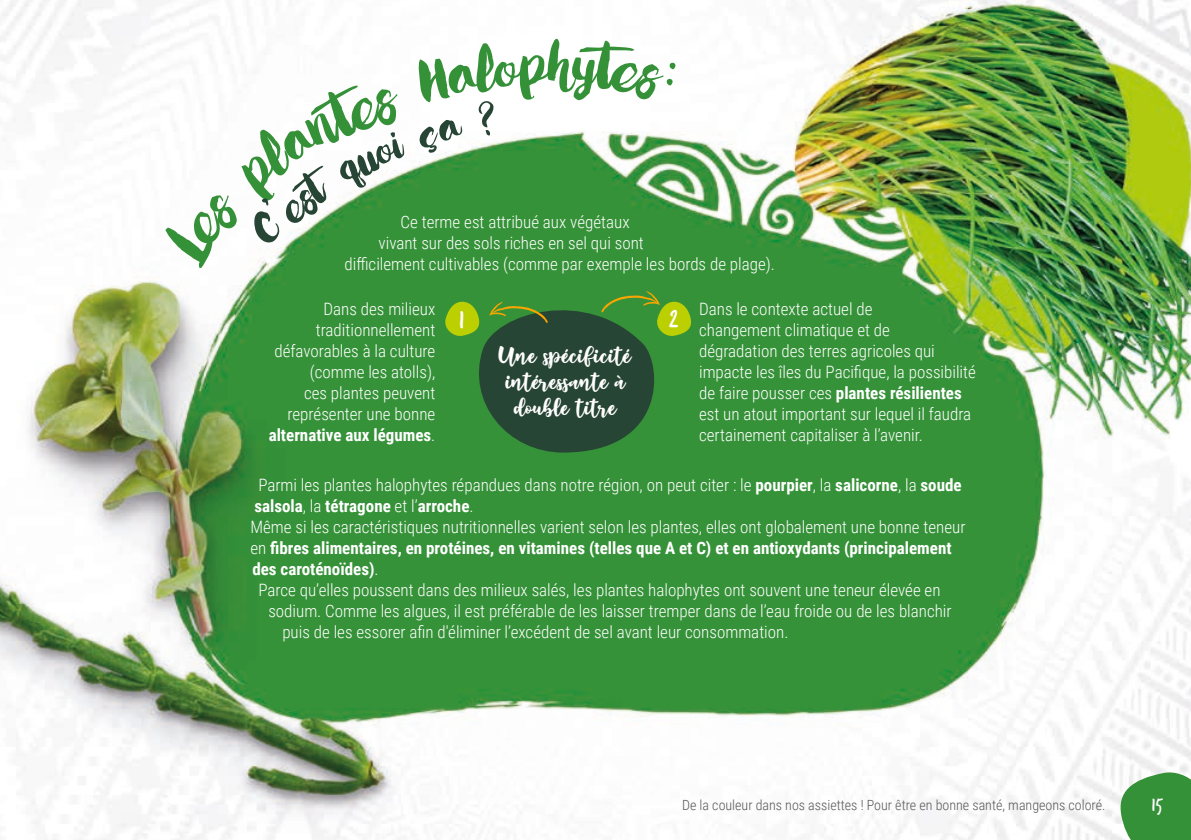
<style>
.page{position:relative;width:1191px;height:840px;background:#fff}
.page>*{position:absolute;margin:0;border:0;box-sizing:border-box;transform-origin:0 0}
.t1{font:28px "Trash Hand";color:#fff}
.t2{font:26px/26px "Fall in Autumn Regular";color:#fff;text-align:center}
.t3{font:20px "Trash Hand";color:#fff}
.t4{font:300 17px/21px "Roboto Condensed";color:#fff}
.t5{font:700 17px/21px "Roboto Condensed";color:#fff}
.t6{font:300 14px "Roboto Condensed";color:#575756}
.s1{font-weight:700}
.s2{font-weight:300}
</style>
<div class="page">
<img style="left:0;top:0;width:1191px;height:839px">
<svg style="left:1117px;top:768px;width:74px;height:71px"></svg>
<svg style="left:443px;top:286px;width:249px;height:166px;background:#366f33"></svg>
<svg style="left:160px;top:38px;width:516px;height:231px"></svg>
<p class="t4" style="left:400px;top:211px;width:231px">Ce terme est attribué aux végétaux</p>
<p class="t4" style="left:378px;top:232px;width:267px">vivant sur des sols riches en sel qui sont</p>
<p class="t4" style="left:344px;top:253px;width:432px">difficilement cultivables (comme par exemple les bords de plage).</p>
<p class="t4" style="left:269px;top:297px;width:168px;text-align:right">Dans des milieux traditionnellement défavorables à la culture (comme les atolls),<br>ces plantes peuvent représenter une bonne <span class="s1">alternative aux légumes</span>.</p>
<p class="t1" style="left:459px;top:305px;width:7px">1</p>
<p class="t1" style="left:669px;top:304px;width:11px">2</p>
<p class="t2" style="left:500px;top:343px;width:133px">Une spécificité intéressante à double titre</p>
<p class="t4" style="left:699px;top:297px;width:278px">Dans le contexte actuel de<br>changement climatique et de<br>dégradation des terres agricoles qui impacte les îles du Pacifique, la possibilité de faire pousser ces <span class="s1">plantes résilientes </span>est un atout important sur lequel il faudra certainement capitaliser à l’avenir.</p>
<p class="t4" style="left:254px;top:473px;width:709px">Parmi les plantes halophytes répandues dans notre région, on peut citer : le <span class="s1">pourpier</span>, la <span class="s1">salicorne</span>, la <span class="s1">soude salsola</span>, la <span class="s1">tétragone</span> et l’<span class="s1">arroche</span>.</p>
<p class="t5" style="left:250px;top:515px;width:716px"><span class="s2">Même si les caractéristiques nutritionnelles varient selon les plantes, elles ont globalement une bonne teneur en</span> fibres alimentaires, en protéines, en vitamines (telles que A et C) et en antioxydants (principalement des caroténoïdes)<span class="s2">.</span></p>
<p class="t4" style="left:258px;top:578px;width:683px">Parce qu’elles poussent dans des milieux salés, les plantes halophytes ont souvent une teneur élevée en</p>
<p class="t4" style="left:268px;top:599px;width:685px">sodium. Comme les algues, il est préférable de les laisser tremper dans de l’eau froide ou de les blanchir</p>
<p class="t4" style="left:282px;top:620px;width:507px">puis de les essorer afin d'éliminer l’excédent de sel avant leur consommation.</p>
<p class="t6" style="left:682px;top:794px;width:425px">De la couleur dans nos assiettes ! Pour être en bonne santé, mangeons coloré.</p>
<p class="t3" style="left:1151px;top:794px;width:13px">15</p>
</div>
